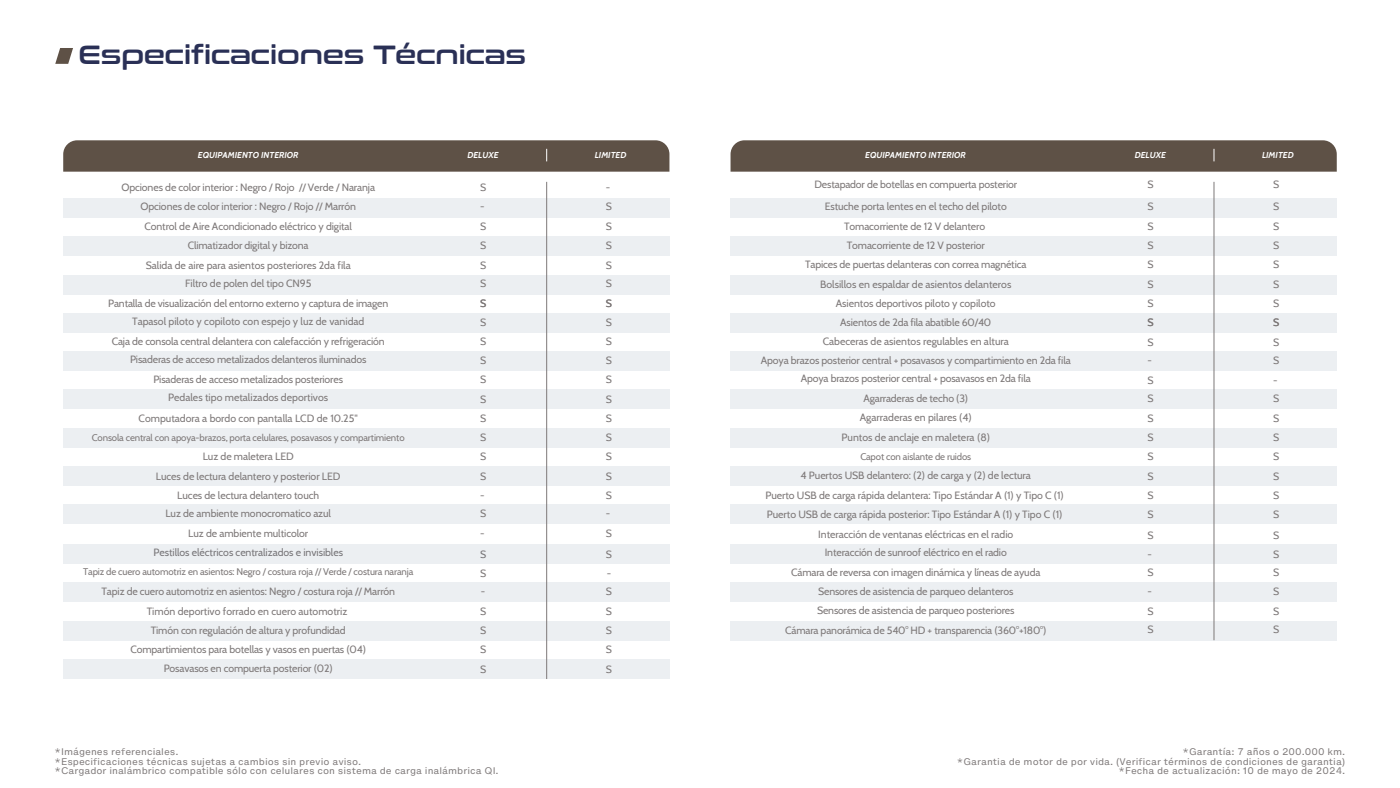
<style>
.page{position:relative;width:1400px;height:788px;background:#fff}
.page>*{position:absolute;margin:0;border:0;box-sizing:border-box;transform-origin:0 0}
.t1{font:26.25px "Conthrax Sb";color:#2a3056}
.t2{font:10.5px/19.2px "Cabin";letter-spacing:-.01em;color:#7d7878;text-align:center}
.t3{font:9.62px "Cabin";letter-spacing:-.015em;color:#7d7878}
.t4{font:8.75px/9.6px "Helvetica Now Micro";color:#7d7878}
.t5{font:italic 700 8.58px "Cabin";color:#fff}
</style>
<div class="page">
<div style="left:63px;top:198px;width:606px;height:19px;background:#eceff2"></div>
<div style="left:63px;top:237px;width:606px;height:19px;background:#eceff2"></div>
<div style="left:63px;top:275px;width:606px;height:19px;background:#eceff2"></div>
<div style="left:63px;top:313px;width:606px;height:19px;background:#eceff2"></div>
<div style="left:63px;top:351px;width:606px;height:20px;background:#eceff2"></div>
<div style="left:63px;top:390px;width:606px;height:19px;background:#eceff2"></div>
<div style="left:63px;top:428px;width:606px;height:19px;background:#eceff2"></div>
<div style="left:63px;top:466px;width:606px;height:19px;background:#eceff2"></div>
<div style="left:63px;top:504px;width:606px;height:20px;background:#eceff2"></div>
<div style="left:63px;top:544px;width:606px;height:19px;background:#eceff2"></div>
<div style="left:63px;top:582px;width:606px;height:19px;background:#eceff2"></div>
<div style="left:63px;top:621px;width:606px;height:19px;background:#eceff2"></div>
<div style="left:63px;top:659px;width:606px;height:20px;background:#eceff2"></div>
<div style="left:63px;top:140px;width:606px;height:32px;background:#5e5146"></div>
<hr style="left:546px;top:182px;width:1px;height:497px;background:#7d7878">
<div style="left:731px;top:198px;width:606px;height:19px;background:#eceff2"></div>
<div style="left:731px;top:237px;width:606px;height:19px;background:#eceff2"></div>
<div style="left:731px;top:275px;width:606px;height:19px;background:#eceff2"></div>
<div style="left:731px;top:313px;width:606px;height:19px;background:#eceff2"></div>
<div style="left:731px;top:351px;width:606px;height:20px;background:#eceff2"></div>
<div style="left:731px;top:390px;width:606px;height:19px;background:#eceff2"></div>
<div style="left:731px;top:428px;width:606px;height:19px;background:#eceff2"></div>
<div style="left:731px;top:466px;width:606px;height:19px;background:#eceff2"></div>
<div style="left:731px;top:504px;width:606px;height:20px;background:#eceff2"></div>
<div style="left:731px;top:544px;width:606px;height:19px;background:#eceff2"></div>
<div style="left:731px;top:582px;width:606px;height:19px;background:#eceff2"></div>
<div style="left:731px;top:621px;width:606px;height:19px;background:#eceff2"></div>
<div style="left:731px;top:140px;width:606px;height:32px;background:#5e5146"></div>
<hr style="left:1214px;top:182px;width:1px;height:458px;background:#7d7878">
<svg style="left:55px;top:48px;width:18px;height:16px"></svg>
<h1 class="t1" style="left:78px;top:35px;width:449px">Especificaciones Técnicas</h1>
<p class="t5" style="left:198px;top:150px;width:102px">EQUIPAMIENTO INTERIOR</p>
<p class="t5" style="left:467px;top:150px;width:33px">DELUXE</p>
<p class="t5" style="left:595px;top:150px;width:33px">LIMITED</p>
<p class="t2" style="left:121px;top:177px;width:255px">Opciones de color interior : Negro / Rojo // Verde / Naranja</p>
<p class="t2" style="left:480px;top:177px;width:8px">S</p>
<p class="t2" style="left:606px;top:177px;width:6px">-</p>
<p class="t2" style="left:140px;top:196px;width:217px">Opciones de color interior : Negro / Rojo // Marrón</p>
<p class="t2" style="left:480px;top:196px;width:6px">-</p>
<p class="t2" style="left:606px;top:196px;width:8px">S</p>
<p class="t2" style="left:144px;top:215px;width:209px;line-height:19.6px">Control de Aire Acondicionado eléctrico y digital<br>Climatizador digital y bizona<br>Salida de aire para asientos posteriores 2da fila</p>
<p class="t2" style="left:108px;top:273px;width:282px;line-height:19.5px">Filtro de polen del tipo CN95<br>Pantalla de visualización del entorno externo y captura de imagen</p>
<p class="t2" style="left:112px;top:331px;width:275px">Caja de consola central delantera con calefacción y refrigeración</p>
<p class="t2" style="left:132px;top:311px;width:234px">Tapasol piloto y copiloto con espejo y luz de vanidad</p>
<p class="t2" style="left:130px;top:349px;width:238px">Pisaderas de acceso metalizados delanteros iluminados<br>Pisaderas de acceso metalizados posteriores<br>Pedales tipo metalizados deportivos</p>
<p class="t2" style="left:139px;top:407px;width:221px">Computadora a bordo con pantalla LCD de 10.25"</p>
<p class="t3" style="left:92px;top:430px;width:314px">Consola central con apoya-brazos, porta celulares, posavasos y compartimiento</p>
<p class="t2" style="left:156px;top:445px;width:186px;line-height:20.4px">Luz de maletera LED<br>Luces de lectura delantero y posterior LED</p>
<p class="t2" style="left:177px;top:484px;width:143px">Luces de lectura delantero touch</p>
<p class="t2" style="left:480px;top:216px;width:8px">S</p>
<p class="t2" style="left:480px;top:235px;width:8px;line-height:19.7px;text-align:left">S<br>S</p>
<p class="t2" style="left:480px;top:273px;width:8px">S</p>
<p class="t2" style="left:480px;top:312px;width:8px;text-align:justify">S S S S S S S S S -</p>
<p class="t2" style="left:480px;top:293px;width:8px">S</p>
<p class="t2" style="left:606px;top:216px;width:8px">S</p>
<p class="t2" style="left:606px;top:235px;width:8px;line-height:19.7px;text-align:left">S<br>S</p>
<p class="t2" style="left:606px;top:273px;width:8px">S</p>
<p class="t2" style="left:606px;top:312px;width:8px;text-align:justify">S S S S S S S S S S</p>
<p class="t2" style="left:606px;top:293px;width:8px">S</p>
<p class="t2" style="left:165px;top:503px;width:167px">Luz de ambiente monocromatico azul</p>
<p class="t2" style="left:480px;top:503px;width:8px">S</p>
<p class="t2" style="left:606px;top:503px;width:6px">-</p>
<p class="t2" style="left:188px;top:522px;width:121px">Luz de ambiente multicolor</p>
<p class="t2" style="left:480px;top:523px;width:6px">-</p>
<p class="t2" style="left:606px;top:522px;width:8px;line-height:20.7px;text-align:left">S<br>S</p>
<p class="t2" style="left:153px;top:542px;width:191px">Pestillos eléctricos centralizados e invisibles</p>
<p class="t3" style="left:83px;top:564px;width:332px">Tapiz de cuero automotriz en asientos: Negro / costura roja // Verde / costura naranja</p>
<p class="t2" style="left:131px;top:600px;width:237px">Timón deportivo forrado en cuero automotriz<br>Timón con regulación de altura y profundidad Compartimientos para botellas y vasos en puertas (04)<br>Posavasos en compuerta posterior (02)</p>
<p class="t2" style="left:480px;top:544px;width:8px">S</p>
<p class="t2" style="left:480px;top:562px;width:8px">S</p>
<p class="t2" style="left:480px;top:601px;width:8px;text-align:justify">S S S S</p>
<p class="t2" style="left:607px;top:562px;width:6px">-</p>
<p class="t2" style="left:606px;top:601px;width:8px">S</p>
<p class="t2" style="left:101px;top:581px;width:295px">Tapiz de cuero automotriz en asientos: Negro / costura roja // Marrón</p>
<p class="t2" style="left:481px;top:581px;width:6px">-</p>
<p class="t2" style="left:606px;top:581px;width:8px">S</p>
<p class="t2" style="left:606px;top:619px;width:8px;line-height:19.5px;text-align:justify">S S S</p>
<p class="t5" style="left:865px;top:150px;width:102px">EQUIPAMIENTO INTERIOR</p>
<p class="t5" style="left:1135px;top:150px;width:33px">DELUXE</p>
<p class="t5" style="left:1262px;top:150px;width:33px">LIMITED</p>
<p class="t2" style="left:814px;top:174px;width:204px">Destapador de botellas en compuerta posterior</p>
<p class="t2" style="left:1147px;top:174px;width:8px">S</p>
<p class="t2" style="left:1273px;top:174px;width:8px">S</p>
<p class="t2" style="left:825px;top:196px;width:184px">Estuche porta lentes en el techo del piloto</p>
<p class="t2" style="left:1147px;top:196px;width:8px">S</p>
<p class="t2" style="left:844px;top:216px;width:143px">Tomacorriente de 12 V delantero</p>
<p class="t2" style="left:1147px;top:216px;width:8px">S</p>
<p class="t2" style="left:805px;top:235px;width:223px;line-height:19.6px">Tomacorriente de 12 V posterior<br>Tapices de puertas delanteras con correa magnética<br>Bolsillos en espaldar de asientos delanteros</p>
<p class="t2" style="left:836px;top:292px;width:161px;line-height:19.5px">Asientos deportivos piloto y copiloto<br>Asientos de 2da fila abatible 60/40</p>
<p class="t2" style="left:761px;top:350px;width:311px">Apoya brazos posterior central + posavasos y compartimiento en 2da fila</p>
<p class="t2" style="left:823px;top:330px;width:188px">Cabeceras de asientos regulables en altura</p>
<p class="t2" style="left:801px;top:368px;width:231px">Apoya brazos posterior central + posavasos en 2da fila<br>Agarraderas de techo (3)<br>Agarraderas en pilares (4)</p>
<p class="t2" style="left:842px;top:427px;width:150px">Puntos de anclaje en maletera (8)</p>
<p class="t3" style="left:860px;top:449px;width:112px">Capot con aislante de ruidos</p>
<p class="t2" style="left:765px;top:464px;width:300px;line-height:20.4px">4 Puertos USB delantero: (2) de carga y (2) de lectura<br>Puerto USB de carga rápida delantera: Tipo Estándar A (1) y Tipo C (1)</p>
<p class="t2" style="left:767px;top:504px;width:297px">Puerto USB de carga rápida posterior: Tipo Estándar A (1) y Tipo C (1)<br>Interacción de ventanas eléctricas en el radio<br>Interacción de sunroof eléctrico en el radio</p>
<p class="t2" style="left:785px;top:562px;width:263px">Cámara de reversa con imagen dinámica y líneas de ayuda Sensores de asistencia de parqueo delanteros<br>Sensores de asistencia de parqueo posteriores<br>Cámara panorámica de 540° HD + transparencia (360°+180°)</p>
<p class="t2" style="left:1147px;top:235px;width:8px">S</p>
<p class="t2" style="left:1147px;top:254px;width:8px;line-height:19.7px;text-align:left">S<br>S</p>
<p class="t2" style="left:1147px;top:292px;width:8px">S</p>
<p class="t2" style="left:1147px;top:331px;width:8px;text-align:left">S -<br>S<br>S<br>S<br>S<br>S<br>S<br>S<br>S</p>
<p class="t2" style="left:1147px;top:525px;width:8px">S</p>
<p class="t2" style="left:1147px;top:312px;width:8px">S</p>
<p class="t2" style="left:1147px;top:544px;width:8px;line-height:18px;text-align:left">-<br>S</p>
<p class="t2" style="left:1147px;top:581px;width:8px;text-align:left">-<br>S<br>S</p>
<p class="t2" style="left:1273px;top:196px;width:8px">S</p>
<p class="t2" style="left:1273px;top:216px;width:8px">S</p>
<p class="t2" style="left:1273px;top:235px;width:8px">S</p>
<p class="t2" style="left:1273px;top:254px;width:8px;line-height:19.7px;text-align:left">S<br>S</p>
<p class="t2" style="left:1273px;top:292px;width:8px">S</p>
<p class="t2" style="left:1273px;top:331px;width:8px;text-align:left">S<br>S -<br>S<br>S<br>S<br>S<br>S<br>S<br>S</p>
<p class="t2" style="left:1273px;top:525px;width:8px">S</p>
<p class="t2" style="left:1273px;top:312px;width:8px">S</p>
<p class="t2" style="left:1273px;top:544px;width:8px;line-height:18px;text-align:left">S<br>S</p>
<p class="t2" style="left:1273px;top:581px;width:8px;text-align:justify">S S S</p>
<p class="t4" style="left:55px;top:746px;width:446px">*Imágenes referenciales.<br>*Especificaciones técnicas sujetas a cambios sin previo aviso.<br>*Cargador inalámbrico compatible sólo con celulares con sistema de carga inalámbrica QI.</p>
<p class="t4" style="left:957px;top:746px;width:390px;text-align:right">*Garantía: 7 años o 200.000 km.<br>*Garantia de motor de por vida. (Verificar términos de condiciones de garantia) *Fecha de actualización: 10 de mayo de 2024.</p>
</div>
